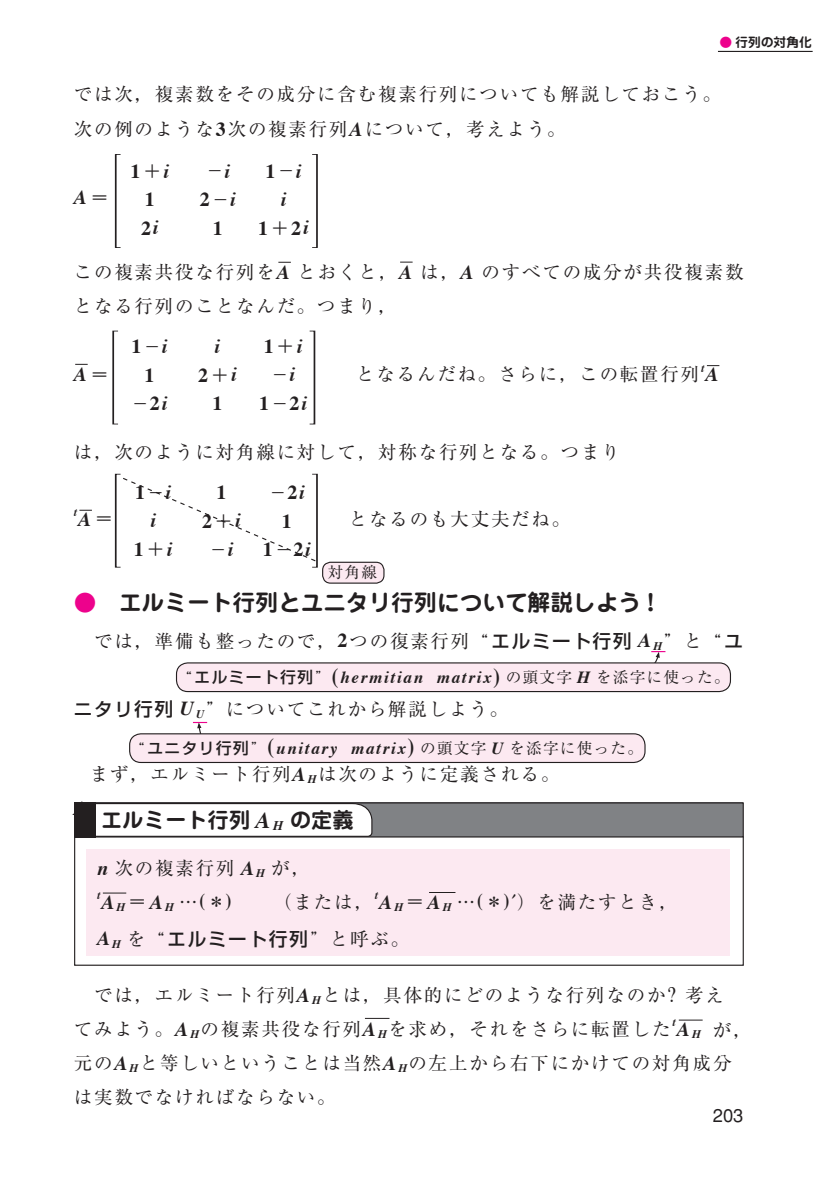
<style>
.page{position:relative;width:840px;height:1191px;background:#fff}
.page>*{position:absolute;margin:0;border:0;box-sizing:border-box;transform-origin:0 0}
.t1{font:700 22.6px "Jun 501";color:#231f20}
.t2{font:700 21.2px "Jun 501";color:#231f20}
.t3{font:700 19.8px "Times";color:#231f20}
.t4{font:italic 700 19.8px "Times";color:#231f20}
.t5{font:18.4px/33.4px "Ryumin";letter-spacing:.1em;color:#231f20}
.t6{font:500 18.4px "Gothic BBB";color:#231f20}
.t7{font:italic 700 17px "Times";letter-spacing:.1em;color:#231f20}
.t8{font:15.6px "Ryumin";letter-spacing:.08em;color:#231f20}
.t9{font:500 14.2px "Gothic BBB";color:#231f20}
.t10{font:700 12.8px "Jun 501";color:#231f20}
.t11{font:italic 700 11.6px "Times";color:#231f20}
.s1{color:#ed028c}
.s2{font-family:"Times";font-weight:700;font-size:19.8px}
.s3{font-family:"Times";font-weight:700;font-style:italic;font-size:19.8px}
.s4{font-family:"Gothic BBB";font-weight:500;font-style:normal;font-size:17px}
.s5{font-family:"Gothic BBB";font-weight:500;font-size:15.6px}
.s6{font-style:italic}
.s7{font-family:"Gothic BBB";font-weight:500;font-size:14.2px}
.s8{font-family:"Shin Go";font-weight:500}
.s9{font-family:"Ryumin";font-weight:400;font-style:normal;font-size:15.6px}
.s10{font-family:"Shin Go";font-weight:500;font-style:normal;font-size:15.6px}
.s11{font-style:normal;font-size:22.8px}
.s12{font-family:"Times";font-weight:700;font-size:22.8px}
.s13{font-family:"Times";font-weight:700;font-style:italic;font-size:17px}
.s14{font-family:"Times";font-style:italic;font-size:22.6px}
.s15{font-family:"Ryumin";font-weight:400;font-style:normal;font-size:18.4px}
.s16{font-style:normal;font-size:19.6px}
.s17{font-family:"Shin Go";font-weight:500;font-style:normal;font-size:17px}
.s18{font-family:"Gothic BBB";font-weight:500;font-size:17px}
.s19{font-family:"Times";font-weight:700;font-size:19.6px}
.s20{font-family:"Shin Go";font-weight:500;font-size:17px}
.s21{font-family:"Times";font-weight:700;font-size:23px}
.s22{font-family:"Times";font-size:21.8px}
</style>
<div class="page">
<hr style="left:717px;top:51px;width:95px;height:1px;background:#231f20">
<div style="left:176px;top:663px;width:554px;height:28px;background:#fce9f1;border-radius:11px"></div>
<div style="left:176px;top:662px;width:554px;height:30px;border:1px solid #231f20;border-radius:11px"></div>
<div style="left:115px;top:154px;width:6px;height:94px;border:1px solid #231f20"></div>
<div style="left:311px;top:154px;width:6px;height:94px;border:1px solid #231f20"></div>
<div style="left:113px;top:330px;width:6px;height:94px;border:1px solid #231f20"></div>
<div style="left:309px;top:330px;width:6px;height:94px;border:1px solid #231f20"></div>
<div style="left:115px;top:473px;width:6px;height:95px;border:1px solid #231f20"></div>
<div style="left:311px;top:473px;width:6px;height:95px;border:1px solid #231f20"></div>
<div style="left:130px;top:734px;width:514px;height:28px;background:#fce9f1;border-radius:11px"></div>
<div style="left:129px;top:733px;width:516px;height:30px;border:1px solid #231f20;border-radius:11px"></div>
<div style="left:86px;top:843px;width:644px;height:113px;background:#fce9f1"></div>
<div style="left:75px;top:837px;width:668px;height:11px;background:#fff"></div>
<div style="left:75px;top:803px;width:667px;height:34px;background:#808285"></div>
<div style="left:74px;top:802px;width:669px;height:35px;border:1px solid #231f20"></div>
<svg style="left:96px;top:802px;width:277px;height:35px;background:#e8e8e8"></svg>
<div style="left:74px;top:802px;width:22px;height:35px;background:#231f20"></div>
<svg style="left:651px;top:651px;width:14px;height:13px"></svg>
<svg style="left:193px;top:722px;width:14px;height:13px"></svg>
<svg style="left:75px;top:364px;width:13px;height:1px"></svg>
<svg style="left:400px;top:262px;width:12px;height:1px"></svg>
<svg style="left:278px;top:262px;width:13px;height:1px"></svg>
<svg style="left:103px;top:892px;width:23px;height:1px"></svg>
<svg style="left:429px;top:892px;width:26px;height:1px"></svg>
<svg style="left:365px;top:1018px;width:24px;height:1px"></svg>
<svg style="left:123px;top:477px;width:193px;height:85px"></svg>
<div style="left:322px;top:562px;width:62px;height:21px;background:#fce9f1;border-radius:8px"></div>
<div style="left:322px;top:562px;width:62px;height:21px;border:1px solid #231f20;border-radius:8px"></div>
<svg style="left:706px;top:365px;width:13px;height:1px"></svg>
<svg style="left:79px;top:510px;width:13px;height:1px"></svg>
<svg style="left:678px;top:1019px;width:24px;height:1px"></svg>
<p class="t10" style="left:719px;top:33px;width:94px"><span class="s1">●</span> 行列の対角化</p>
<p class="t5" style="left:74px;top:77px;width:648px;line-height:34.8px">では次，複素数をその成分に含む複素行列についても解説しておこう。次の例のような<span class="s2">3</span>次の複素行列<span class="s3">A</span>について，考えよう。</p>
<p class="t4" style="left:74px;top:178px;width:36px">A<span class="s4">＝</span></p>
<p class="t3" style="left:130px;top:152px;width:40px">1<span class="s5">＋</span><span class="s6">i</span></p>
<p class="t9" style="left:207px;top:163px;width:24px">−<span class="s3">i</span></p>
<p class="t3" style="left:265px;top:152px;width:37px">1<span class="s7">−</span><span class="s6">i</span></p>
<p class="t3" style="left:145px;top:180px;width:11px">1</p>
<p class="t3" style="left:200px;top:180px;width:37px">2<span class="s7">−</span><span class="s6">i</span></p>
<p class="t4" style="left:280px;top:181px;width:7px">i</p>
<p class="t3" style="left:141px;top:209px;width:19px">2<span class="s6">i</span></p>
<p class="t3" style="left:213px;top:209px;width:11px">1</p>
<p class="t3" style="left:258px;top:209px;width:52px">1<span class="s5">＋</span>2<span class="s6">i</span></p>
<p class="t5" style="left:74px;top:255px;width:670px">この複素共役な行列を<span class="s3">A</span> とおくと，<span class="s3">A</span> は，<span class="s3">A</span> のすべての成分が共役複素数となる行列のことなんだ。つまり，</p>
<p class="t3" style="left:131px;top:327px;width:37px">1<span class="s7">−</span><span class="s6">i</span></p>
<p class="t4" style="left:214px;top:328px;width:7px">i</p>
<p class="t3" style="left:263px;top:327px;width:40px">1<span class="s5">＋</span><span class="s6">i</span></p>
<p class="t3" style="left:144px;top:356px;width:11px">1</p>
<p class="t3" style="left:198px;top:356px;width:40px">2<span class="s5">＋</span><span class="s6">i</span></p>
<p class="t9" style="left:272px;top:367px;width:24px">−<span class="s3">i</span></p>
<p class="t9" style="left:133px;top:395px;width:36px">−<span class="s2">2</span><span class="s3">i</span></p>
<p class="t3" style="left:212px;top:384px;width:11px">1</p>
<p class="t3" style="left:259px;top:384px;width:49px">1<span class="s7">−</span>2<span class="s6">i</span></p>
<p class="t11" style="left:700px;top:357px;width:5px">t</p>
<p class="t4" style="left:74px;top:356px;width:36px">A<span class="s4">＝</span></p>
<p class="t5" style="left:356px;top:357px;width:364px">となるんだね。さらに，この転置行列<span class="s3">A</span></p>
<p class="t5" style="left:74px;top:435px;width:547px">は，次のように対角線に対して，対称な行列となる。つまり</p>
<p class="t3" style="left:135px;top:473px;width:37px">1<span class="s7">−</span><span class="s6">i</span></p>
<p class="t3" style="left:216px;top:473px;width:11px">1</p>
<p class="t9" style="left:270px;top:484px;width:36px">−<span class="s2">2</span><span class="s3">i</span></p>
<p class="t4" style="left:150px;top:502px;width:7px">i</p>
<p class="t3" style="left:202px;top:502px;width:40px">2<span class="s5">＋</span><span class="s6">i</span></p>
<p class="t3" style="left:282px;top:502px;width:11px">1</p>
<p class="t3" style="left:134px;top:530px;width:40px">1<span class="s5">＋</span><span class="s6">i</span></p>
<p class="t9" style="left:211px;top:541px;width:24px">−<span class="s3">i</span></p>
<p class="t3" style="left:263px;top:530px;width:49px">1<span class="s7">−</span>2<span class="s6">i</span></p>
<p class="t11" style="left:74px;top:501px;width:5px">t</p>
<p class="t4" style="left:78px;top:500px;width:36px">A<span class="s4">＝</span></p>
<p class="t5" style="left:349px;top:502px;width:223px">となるのも大丈夫だね。</p>
<p class="t8" style="left:327px;top:563px;width:51px">対角線</p>
<p class="t1" style="left:74px;top:587px;width:581px"><span class="s1">●</span> エルミート行列とユニタリ行列について解説しよう !</p>
<p class="t5" style="left:74px;top:624px;width:670px">　では，準備も整ったので，<span class="s2">2</span>つの復素行列“<span class="s8">エルミート行列</span> <span class="s3">A</span><sub>H</sub>”と“<span class="s8">ユ</span></p>
<p class="t7" style="left:177px;top:661px;width:553px"><span class="s9">“</span><span class="s10">エルミート行列</span><span class="s9">”</span><span class="s11">(</span>hermitian matrix<span class="s11">)</span> <span class="s9">の頭文字</span> H <span class="s9">を添字に使った。</span></p>
<p class="t5" style="left:74px;top:692px;width:435px"><span class="s8">ニタリ行列</span> <span class="s3">U</span><sub>U</sub>”についてこれから解説しよう。</p>
<p class="t8" style="left:130px;top:739px;width:514px">“<span class="s8">ユニタリ行列</span>”<span class="s12">(</span><span class="s13">unitary matrix</span><span class="s12">)</span> の頭文字 <span class="s13">U</span> を添字に使った。</p>
<p class="t5" style="left:90px;top:757px;width:471px">まず，エルミート行列<span class="s3">A</span><sub>H</sub>は次のように定義される。</p>
<p class="t2" style="left:101px;top:805px;width:254px">エルミート行列 <span class="s14">A</span> <sub>H</sub> の定義</p>
<p class="t5" style="left:97px;top:851px;width:214px"><span class="s3">n</span> 次の複素行列 <span class="s3">A</span><sub>H</sub> が，</p>
<p class="t11" style="left:97px;top:884px;width:5px">t</p>
<p class="t4" style="left:101px;top:883px;width:132px">A<sub>H</sub> <span class="s4">＝</span>A<sub>H</sub> <span class="s15">…</span><span class="s16">(</span><span class="s17">＊</span><span class="s16">)</span></p>
<p class="t5" style="left:273px;top:885px;width:405px">（または， <span class="s3">A</span><sub>H</sub> <span class="s18">＝</span> <span class="s3">A</span><sub>H</sub> …<span class="s19">(</span><span class="s20">＊</span><span class="s19">)</span><span class="s21">´</span>）を満たすとき，</p>
<p class="t11" style="left:374px;top:884px;width:5px">t</p>
<p class="t5" style="left:97px;top:922px;width:313px"><span class="s3">A</span><sub>H</sub> を“<span class="s8">エルミート行列</span>”と呼ぶ。</p>
<p class="t5" style="left:74px;top:978px;width:651px;line-height:34px">　では，エルミート行列<span class="s3">A</span><sub>H</sub>とは，具体的にどのような行列なのか<span class="s22">?</span> 考えてみよう。<span class="s3">A</span><sub>H</sub>の複素共役な行列<span class="s3">A</span><sub>H</sub>を求め，それをさらに転置した <span class="s3">A</span><sub>H</sub></p>
<p class="t11" style="left:672px;top:1011px;width:5px">t</p>
<p class="t5" style="left:74px;top:1046px;width:658px">元の<span class="s3">A</span><sub>H</sub>と等しいということは当然<span class="s3">A</span><sub>H</sub>の左上から右下にかけての対角成分は実数でなければならない。</p>
<p class="t5" style="left:712px;top:1013px;width:40px">が，</p>
<p class="t6" style="left:712px;top:1104px;width:32px">203</p>
</div>
